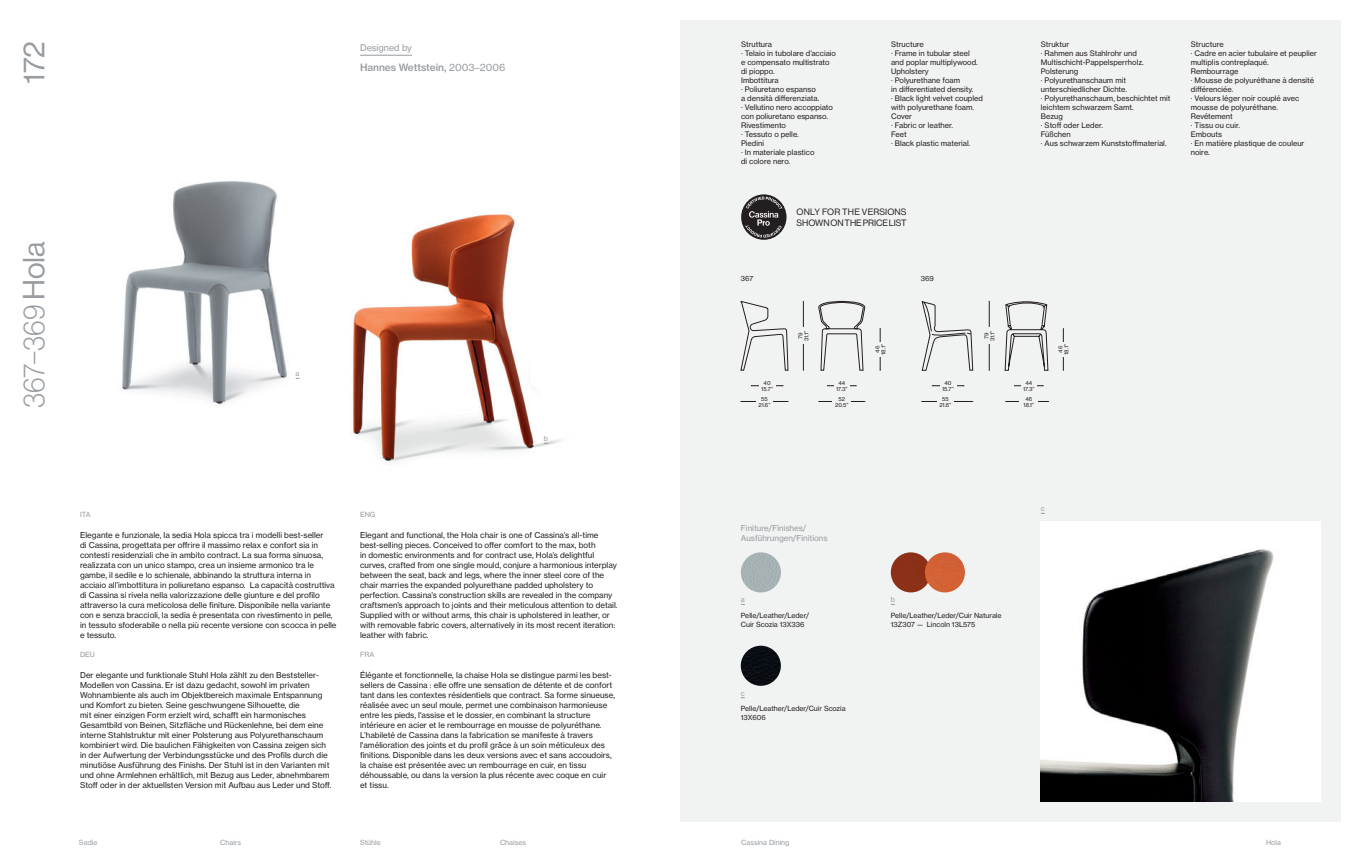
<style>
.page{position:relative;width:1361px;height:865px;background:#fff}
.page>*{position:absolute;margin:0;border:0;box-sizing:border-box;transform-origin:0 0}
.t1{font:100 30px "Haas Grot Disp 35";letter-spacing:-.005em;color:#979ca0}
.t2{font:30px "Haas Grot Disp 55 Roman";color:#979ca0}
.t3{font:500 10px "Haas Grot Text 65";color:#979ca0}
.t4{font:9px/10.8px "Haas Grot Disp 55 Roman";letter-spacing:-.005em;color:#231f20}
.t5{font:9px "Haas Grot Text 55 Roman";color:#979ca0}
.t6{font:8px/10px "Haas Grot Text 55 Roman";color:#231f20}
.t7{font:8px/10px "Haas Grot Text 55 Roman";color:#979ca0}
.t8{font:7.5px/9px "Haas Grot Text 55 Roman";color:#231f20}
.t9{font:7px/9px "Haas Grot Text 55 Roman";color:#231f20}
.t10{font:7px "Haas Grot Text 55 Roman";color:#979ca0}
.t11{font:5.5px/6px "Haas Grot Text 55 Roman";color:#231f20;text-align:center}
.s1{font-family:"Haas Grot Disp 55 Roman";font-weight:400}
.s2{font-family:"Haas Grot Text 55 Roman";font-weight:400}
</style>
<div class="page">
<div style="left:680px;top:20px;width:661px;height:801px;background:#f1f2f2"></div>
<img style="left:122px;top:181px;width:178px;height:224px">
<img style="left:352px;top:214px;width:210px;height:248px">
<img style="left:891px;top:552px;width:40px;height:40px;border-radius:20px">
<img style="left:925px;top:552px;width:40px;height:40px;border-radius:20px">
<img style="left:1041px;top:521px;width:280px;height:280px">
<hr style="left:360px;top:55px;width:52px;height:1px;background:#979ca0">
<hr style="left:751px;top:385px;width:32px;height:1px;background:#231f20">
<hr style="left:932px;top:385px;width:32px;height:1px;background:#231f20">
<hr style="left:741px;top:401px;width:47px;height:1px;background:#231f20">
<hr style="left:922px;top:401px;width:50px;height:1px;background:#231f20">
<svg style="left:827px;top:385px;width:30px;height:1px"></svg>
<svg style="left:1014px;top:385px;width:30px;height:1px"></svg>
<hr style="left:819px;top:401px;width:46px;height:1px;background:#231f20">
<hr style="left:1006px;top:401px;width:42px;height:1px;background:#231f20">
<div style="left:759px;top:380px;width:16px;height:11px;background:#f1f2f2"></div>
<div style="left:940px;top:380px;width:16px;height:11px;background:#f1f2f2"></div>
<div style="left:756px;top:396px;width:17px;height:11px;background:#f1f2f2"></div>
<div style="left:937px;top:396px;width:16px;height:11px;background:#f1f2f2"></div>
<div style="left:834px;top:380px;width:15px;height:11px;background:#f1f2f2"></div>
<div style="left:1021px;top:380px;width:15px;height:11px;background:#f1f2f2"></div>
<div style="left:833px;top:396px;width:18px;height:11px;background:#f1f2f2"></div>
<div style="left:1019px;top:396px;width:19px;height:11px;background:#f1f2f2"></div>
<hr style="left:803px;top:301px;width:1px;height:69px;background:#231f20">
<hr style="left:989px;top:301px;width:1px;height:69px;background:#231f20">
<div style="left:798px;top:327px;width:10px;height:17px;background:#f1f2f2"></div>
<div style="left:984px;top:327px;width:10px;height:17px;background:#f1f2f2"></div>
<hr style="left:880px;top:329px;width:1px;height:41px;background:#231f20">
<hr style="left:1063px;top:329px;width:1px;height:41px;background:#231f20">
<div style="left:875px;top:342px;width:10px;height:14px;background:#f1f2f2"></div>
<div style="left:1058px;top:342px;width:10px;height:14px;background:#f1f2f2"></div>
<svg style="left:741px;top:301px;width:47px;height:69px"></svg>
<svg style="left:818px;top:301px;width:47px;height:69px"></svg>
<svg style="left:1005px;top:301px;width:43px;height:69px"></svg>
<svg style="left:922px;top:301px;width:51px;height:69px"></svg>
<img style="left:741px;top:645px;width:40px;height:40px;border-radius:20px">
<div style="left:741px;top:552px;width:40px;height:40px;background:#a7b2b4;border-radius:50%"></div>
<svg style="left:741px;top:194px;width:45px;height:46px"></svg>
<svg style="left:745px;top:197px;width:37px;height:40px"></svg>
<h1 class="t2" style="left:17px;top:84px;width:44px;rotate:-90deg">172</h1>
<h1 class="t1" style="left:17px;top:408px;width:168px;rotate:-90deg">367–369 <span class="s1">Hola</span></h1>
<p class="t5" style="left:360px;top:42px;width:53px">Designed by</p>
<p class="t3" style="left:360px;top:61px;width:147px">Hannes Wettstein, <span class="s2">2003–2006</span></p>
<p class="t10" style="left:296px;top:369px;width:5px">a</p>
<p class="t10" style="left:80px;top:510px;width:12px">ITA</p>
<p class="t10" style="left:360px;top:510px;width:17px">ENG</p>
<p class="t10" style="left:544px;top:434px;width:6px">b</p>
<p class="t6" style="left:80px;top:530px;width:258px">Elegante e funzionale, la sedia Hola spicca tra i modelli best-seller<br>di Cassina, progettata per offrire il massimo relax e confort sia in contesti residenziali che in ambito contract. La sua forma sinuosa, realizzata con un unico stampo, crea un insieme armonico tra le gambe, il sedile e lo schienale, abbinando la struttura interna in acciaio all’imbottitura in poliuretano espanso. La capacità costruttiva di Cassina si rivela nella valorizzazione delle giunture e del profilo attraverso la cura meticolosa delle finiture. Disponibile nella variante con e senza braccioli, la sedia è presentata con rivestimento in pelle, in tessuto sfoderabile o nella più recente versione con scocca in pelle e tessuto.</p>
<p class="t6" style="left:360px;top:530px;width:259px">Elegant and functional, the Hola chair is one of Cassina’s all-time best-selling pieces. Conceived to offer comfort to the max, both<br>in domestic environments and for contract use, Hola’s delightful curves, crafted from one single mould, conjure a harmonious interplay between the seat, back and legs, where the inner steel core of the chair marries the expanded polyurethane padded upholstery to perfection. Cassina’s construction skills are revealed in the company craftsmen’s approach to joints and their meticulous attention to detail.<br>Supplied with or without arms, this chair is upholstered in leather, or with removable fabric covers, alternatively in its most recent iteration: leather with fabric.</p>
<p class="t6" style="left:80px;top:670px;width:253px">Der elegante und funktionale Stuhl Hola zählt zu den Beststeller-Modellen von Cassina. Er ist dazu gedacht, sowohl im privaten Wohnambiente als auch im Objektbereich maximale Entspannung und Komfort zu bieten. Seine geschwungene Silhouette, die<br>mit einer einzigen Form erzielt wird, schafft ein harmonisches Gesamtbild von Beinen, Sitzfläche und Rückenlehne, bei dem eine interne Stahlstruktur mit einer Polsterung aus Polyurethanschaum kombiniert wird. Die baulichen Fähigkeiten von Cassina zeigen sich in der Aufwertung der Verbindungsstücke und des Profils durch die minutiöse Ausführung des Finishs. Der Stuhl ist in den Varianten mit und ohne Armlehnen erhältlich, mit Bezug aus Leder, abnehmbarem Stoff oder in der aktuellsten Version mit Aufbau aus Leder und Stoff.</p>
<p class="t6" style="left:360px;top:670px;width:256px">Élégante et fonctionnelle, la chaise Hola se distingue parmi les best&shy;sellers de Cassina : elle offre une sensation de détente et de confort tant dans les contextes résidentiels que contract. Sa forme sinueuse, réalisée avec un seul moule, permet une combinaison harmonieuse entre les pieds, l'assise et le dossier, en combinant la structure intérieure en acier et le rembourrage en mousse de polyuréthane.<br>L’habileté de Cassina dans la fabrication se manifeste à travers l'amélioration des joints et du profil grâce à un soin méticuleux des finitions. Disponible dans les deux versions avec et sans accoudoirs, la chaise est présentée avec un rembourrage en cuir, en tissu déhoussable, ou dans la version la plus récente avec coque en cuir et tissu.</p>
<p class="t10" style="left:80px;top:650px;width:16px">DEU</p>
<p class="t10" style="left:360px;top:650px;width:16px">FRA</p>
<p class="t8" style="left:741px;top:40px;width:96px">Struttura<br>· Telaio in tubolare d’acciaio e compensato multistrato di pioppo.<br>Imbottitura<br>· Poliuretano espanso<br>a densità differenziata.<br>· Vellutino nero accoppiato con poliuretano espanso.<br>Rivestimento<br>· Tessuto o pelle.<br>Piedini<br>· In materiale plastico<br>di colore nero.</p>
<p class="t8" style="left:1041px;top:40px;width:131px">Struktur<br>· Rahmen aus Stahlrohr und<br>Multischicht-Pappelsperrholz.<br>Polsterung<br>· Polyurethanschaum mit unterschiedlicher Dichte.<br>· Polyurethanschaum, beschichtet mit leichtem schwarzem Samt.<br>Bezug<br>· Stoff oder Leder.<br>Füßchen<br>· Aus schwarzem Kunststoffmaterial.</p>
<p class="t8" style="left:891px;top:40px;width:93px">Structure<br>· Frame in tubular steel and poplar multiplywood.<br>Upholstery<br>· Polyurethane foam<br>in differentiated density.<br>· Black light velvet coupled with polyurethane foam.<br>Cover<br>· Fabric or leather.<br>Feet<br>· Black plastic material.</p>
<p class="t8" style="left:1191px;top:40px;width:128px">Structure<br>· Cadre en acier tubulaire et peuplier multiplis contreplaqué.<br>Rembourrage<br>· Mousse de polyuréthane à densité différenciée.<br>· Velours léger noir couplé avec mousse de polyuréthane.<br>Revêtement<br>· Tissu ou cuir.<br>Embouts<br>· En matière plastique de couleur noire.</p>
<p class="t4" style="left:796px;top:206px;width:111px">ONLY FOR THE VERSIONS<br>SHOWN ON THE PRICE LIST</p>
<p class="t9" style="left:741px;top:274px;width:14px">367</p>
<p class="t9" style="left:921px;top:274px;width:14px">369</p>
<p class="t11" style="left:797px;top:341px;width:12px;rotate:-90deg">79<br>31.1’’</p>
<p class="t11" style="left:983px;top:341px;width:12px;rotate:-90deg">79<br>31.1’’</p>
<p class="t11" style="left:874px;top:355px;width:12px;rotate:-90deg">46<br>18.1”</p>
<p class="t11" style="left:1057px;top:355px;width:12px;rotate:-90deg">46<br>18.1”</p>
<p class="t11" style="left:761px;top:380px;width:13px">40<br>15.7’’</p>
<p class="t11" style="left:942px;top:380px;width:13px">40<br>15.7’’</p>
<p class="t11" style="left:758px;top:396px;width:13px">55<br>21.6”</p>
<p class="t11" style="left:939px;top:396px;width:13px">55<br>21.6”</p>
<p class="t11" style="left:836px;top:380px;width:13px">44<br>17.3”</p>
<p class="t11" style="left:1023px;top:380px;width:13px">44<br>17.3”</p>
<p class="t11" style="left:835px;top:396px;width:15px">52<br>20.5”</p>
<p class="t11" style="left:1023px;top:396px;width:12px">46<br>18.1”</p>
<p class="t7" style="left:741px;top:523px;width:88px">Finiture/Finishes/<br>Ausführungen/Finitions</p>
<p class="t10" style="left:741px;top:595px;width:5px">a</p>
<p class="t10" style="left:891px;top:595px;width:6px">b</p>
<p class="t9" style="left:741px;top:611px;width:70px">Pelle/Leather/Leder/<br>Cuir Scozia 13X336</p>
<p class="t9" style="left:891px;top:611px;width:112px">Pelle/Leather/Leder/Cuir Naturale<br>13Z307 — Lincoln 13L575</p>
<p class="t10" style="left:741px;top:689px;width:5px">c</p>
<p class="t9" style="left:741px;top:704px;width:106px">Pelle/Leather/Leder/Cuir Scozia<br>13X606</p>
<p class="t10" style="left:1041px;top:504px;width:5px">c</p>
<p class="t10" style="left:79px;top:837px;width:20px">Sedie</p>
<p class="t10" style="left:220px;top:837px;width:23px">Chairs</p>
<p class="t10" style="left:360px;top:837px;width:22px">Stühle</p>
<p class="t10" style="left:500px;top:837px;width:28px">Chaises</p>
<p class="t10" style="left:741px;top:838px;width:50px">Cassina Dining</p>
<p class="t10" style="left:1266px;top:838px;width:16px">Hola</p>
</div>
